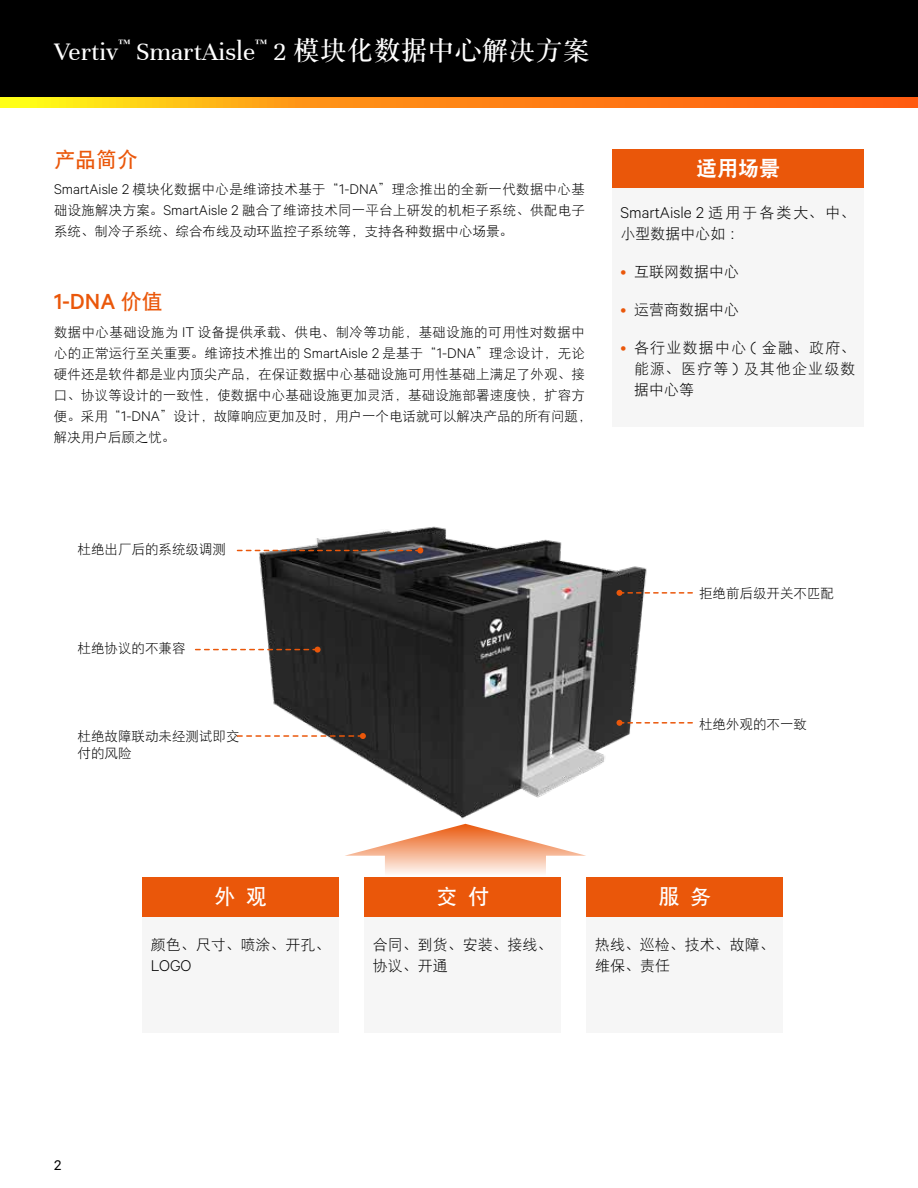
<style>
.page{position:relative;width:918px;height:1188px;background:#fff}
.page>*{position:absolute;margin:0;border:0;box-sizing:border-box;transform-origin:0 0}
.t1{font:27px "Unna";color:#fff}
.t2{font:500 21px "Calibre";color:#ea570a}
.t3{font:21px "DFP Hei W7";color:#fff}
.t4{font:21px "DFP Hei W9";color:#fff}
.t5{font:21px "DFP Hei W7";color:#ea570a}
.t6{font:15px/21px "DFP Hei W3";color:#000}
.t7{font:300 15px "Calibre";color:#000}
.t8{font:13.5px/21px "DFP Hei W3";letter-spacing:.01em;color:#000}
.t9{font:13.5px "Calibre";color:#000}
.s1{font-family:"DF Song GB W7"}
.s2{font-family:"Calibre";font-weight:300}
.s3{font-family:"DFP Hei W7";font-weight:400}
.s4{font-family:"DFP Hei W3";font-weight:400}
.s5{font-family:"Calibre";font-weight:300;color:#ea570a}
</style>
<div class="page">
<div style="left:0;top:0;width:918px;height:98px;background:#000"></div>
<svg style="left:0;top:98px;width:918px;height:10px;background:#ff9314"></svg>
<svg style="left:345px;top:828px;width:241px;height:46px"></svg>
<div style="left:612px;top:188px;width:252px;height:239px;background:#f6f6f6"></div>
<div style="left:142px;top:916px;width:197px;height:116px;background:#f6f6f6"></div>
<div style="left:142px;top:877px;width:197px;height:39px;background:#ea570a"></div>
<div style="left:364px;top:916px;width:197px;height:116px;background:#f6f6f6"></div>
<div style="left:364px;top:877px;width:197px;height:39px;background:#ea570a"></div>
<div style="left:587px;top:916px;width:196px;height:116px;background:#f6f6f6"></div>
<div style="left:587px;top:877px;width:196px;height:39px;background:#ea570a"></div>
<div style="left:612px;top:149px;width:252px;height:39px;background:#ea570a"></div>
<img style="left:259px;top:526px;width:388px;height:302px">
<svg style="left:196px;top:647px;width:125px;height:6px"></svg>
<svg style="left:237px;top:547px;width:186px;height:6px"></svg>
<svg style="left:237px;top:733px;width:129px;height:6px"></svg>
<svg style="left:617px;top:720px;width:75px;height:6px"></svg>
<svg style="left:617px;top:590px;width:75px;height:6px"></svg>
<h1 class="t1" style="left:54px;top:36px;width:537px">Vertiv<sup>™</sup> SmartAisle<sup>™</sup> 2 <span class="s1">模块化数据中心解决方案</span></h1>
<h2 class="t5" style="left:54px;top:149px;width:85px">产品简介</h2>
<p class="t8" style="left:54px;top:179px;width:532px;text-align:justify"><span class="s2">SmartAisle 2</span> 模块化数据中心是维谛技术基于“<span class="s2">1-DNA</span>”理念推出的全新一代数据中心基础设施解决方案。<span class="s2">SmartAisle 2</span> 融合了维谛技术同一平台上研发的机柜子系统、供配电子系统、制冷子系统、综合布线及动环监控子系统等，支持各种数据中心场景。</p>
<h2 class="t2" style="left:54px;top:287px;width:110px">1-DNA <span class="s3">价值</span></h2>
<p class="t8" style="left:54px;top:321px;width:539px">数据中心基础设施为 <span class="s2">IT</span> 设备提供承载、供电、制冷等功能，基础设施的可用性对数据中心的正常运行至关重要。维谛技术推出的 <span class="s2">SmartAisle 2</span> 是基于“<span class="s2">1-DNA</span>”理念设计，无论硬件还是软件都是业内顶尖产品，在保证数据中心基础设施可用性基础上满足了外观、接口、协议等设计的一致性，使数据中心基础设施更加灵活，基础设施部署速度快，扩容方便。采用“<span class="s2">1-DNA</span>”设计，故障响应更加及时，用户一个电话就可以解决产品的所有问题，解决用户后顾之忧。</p>
<h2 class="t4" style="left:696px;top:158px;width:85px">适用场景</h2>
<p class="t7" style="left:621px;top:202px;width:236px">SmartAisle 2 <span class="s4">适用于各类大、中、</span></p>
<p class="t6" style="left:621px;top:223px;width:125px">小型数据中心如：</p>
<p class="t6" style="left:621px;top:261px;width:120px"><span class="s5">•</span> 互联网数据中心</p>
<p class="t6" style="left:621px;top:299px;width:120px"><span class="s5">•</span> 运营商数据中心</p>
<p class="t6" style="left:634px;top:337px;width:223px;text-align:justify;text-indent:-14px"><span class="s5">•</span> 各行业数据中心 <span class="s2">(</span> 金融、政府、能源、医疗等 <span class="s2">)</span> 及其他企业级数据中心等</p>
<p class="t8" style="left:78px;top:539px;width:150px">杜绝出厂后的系统级调测</p>
<p class="t8" style="left:78px;top:637px;width:110px">杜绝协议的不兼容</p>
<p class="t8" style="left:78px;top:728px;width:164px;line-height:16.5px">杜绝故障联动未经测试即交付的风险</p>
<p class="t8" style="left:699px;top:582px;width:136px">拒绝前后级开关不匹配</p>
<p class="t8" style="left:699px;top:713px;width:109px">杜绝外观的不一致</p>
<h2 class="t3" style="left:214px;top:886px;width:54px">外观</h2>
<h2 class="t3" style="left:437px;top:886px;width:54px">交付</h2>
<h2 class="t3" style="left:659px;top:886px;width:54px">服务</h2>
<p class="t9" style="left:54px;top:1156px;width:9px">2</p>
<p class="t6" style="left:151px;top:935px;width:181px">颜色、尺寸、喷涂、开孔、</p>
<p class="t7" style="left:151px;top:956px;width:42px">LOGO</p>
<p class="t6" style="left:373px;top:935px;width:181px">合同、到货、安装、接线、协议、开通</p>
<p class="t6" style="left:595px;top:935px;width:181px">热线、巡检、技术、故障、维保、责任</p>
</div>
